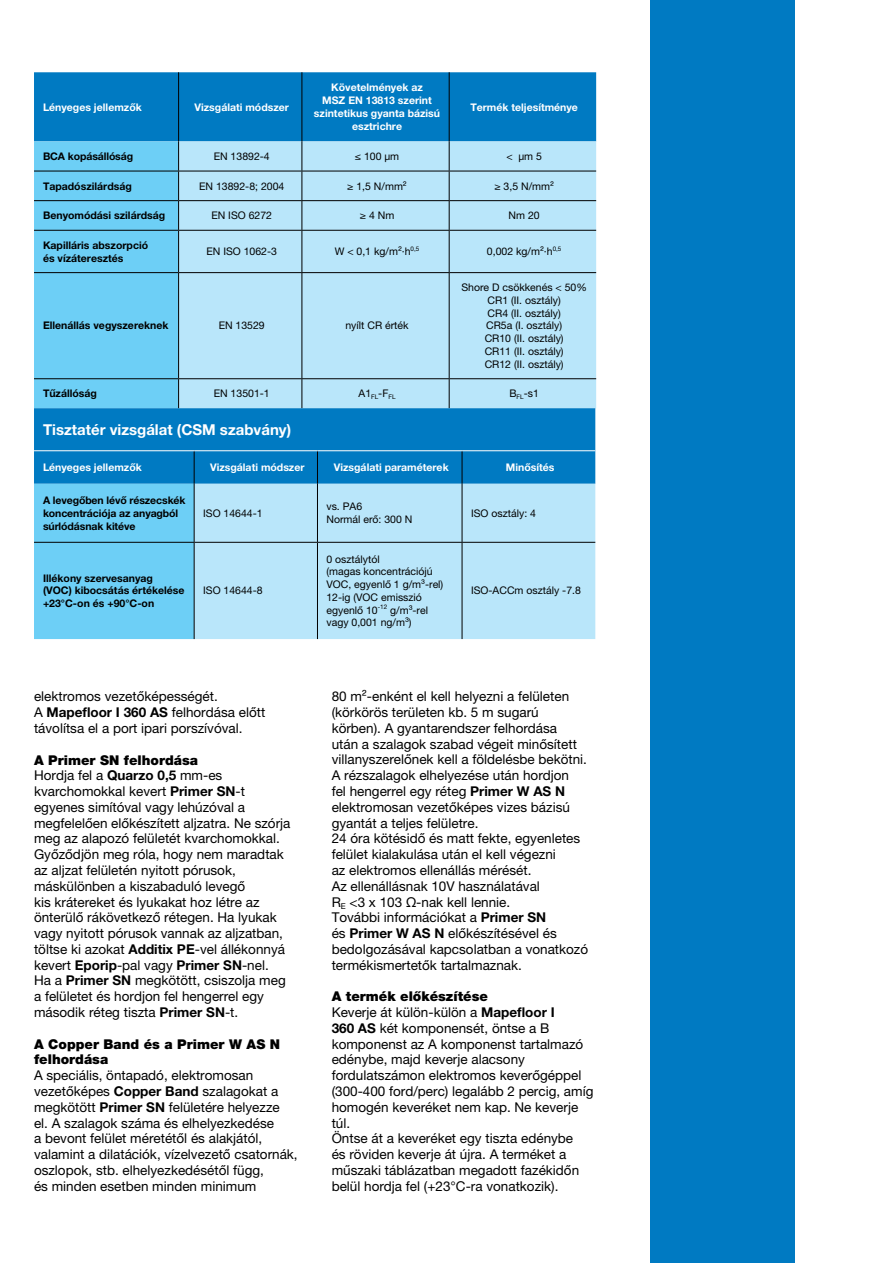
<style>
.page{position:relative;width:893px;height:1263px;background:#fff}
.page>*{position:absolute;margin:0;border:0;box-sizing:border-box;transform-origin:0 0}
.t1{font:700 15px "Helvetica Neue LTW1 G";color:#fff}
.t2{font:13.5px/15.8px "Helvetica Neue LTW1 G";color:#000}
.t3{font:900 13.5px/15.8px "Helvetica Neue LTW1 G";color:#000}
.t4{font:10.5px/12.8px "Helvetica Neue LTW1 G";color:#000}
.t5{font:700 10.5px/12.8px "Helvetica Neue LTW1 G";color:#000}
.t6{font:700 10.5px/12.8px "Helvetica Neue LTW1 G";color:#fff;text-align:center}
.s1{font-weight:700}
.s2{font-weight:900}
</style>
<div class="page">
<div style="left:651px;top:0;width:144px;height:1263px;background:#007ac2"></div>
<svg style="left:34px;top:72px;width:562px;height:567px;background:#69bbe3"></svg>
<div style="left:195px;top:484px;width:400px;height:155px;background:#b9e6fa"></div>
<hr style="left:194px;top:451px;width:1px;height:33px;background:#000">
<hr style="left:317px;top:451px;width:1px;height:33px;background:#000">
<hr style="left:462px;top:451px;width:1px;height:33px;background:#000">
<hr style="left:194px;top:484px;width:1px;height:58px;background:#000">
<hr style="left:317px;top:484px;width:1px;height:58px;background:#000">
<hr style="left:462px;top:484px;width:1px;height:58px;background:#000">
<hr style="left:34px;top:542px;width:160px;height:1px;background:#000">
<hr style="left:194px;top:543px;width:1px;height:96px;background:#000">
<hr style="left:194px;top:542px;width:123px;height:1px;background:#000">
<hr style="left:317px;top:543px;width:1px;height:96px;background:#000">
<hr style="left:317px;top:542px;width:145px;height:1px;background:#000">
<hr style="left:462px;top:543px;width:1px;height:96px;background:#000">
<hr style="left:462px;top:542px;width:133px;height:1px;background:#000">
<hr style="left:34px;top:450px;width:160px;height:1px;background:#fff">
<hr style="left:194px;top:450px;width:123px;height:1px;background:#fff">
<hr style="left:317px;top:450px;width:145px;height:1px;background:#fff">
<hr style="left:462px;top:450px;width:133px;height:1px;background:#fff">
<p class="t6" style="left:43px;top:100px;width:100px">Lényeges jellemzők</p>
<p class="t6" style="left:195px;top:100px;width:96px">Vizsgálati módszer</p>
<p class="t6" style="left:314px;top:81px;width:128px">Követelmények az<br>MSZ EN 13813 szerint szintetikus gyanta bázisú esztrichre</p>
<p class="t6" style="left:470px;top:100px;width:109px">Termék teljesítménye</p>
<p class="t5" style="left:43px;top:150px;width:92px">BCA kopásállóság</p>
<p class="t4" style="left:214px;top:150px;width:58px">EN 13892-4</p>
<p class="t4" style="left:355px;top:150px;width:46px">≤ 100 µm</p>
<p class="t4" style="left:506px;top:150px;width:37px">&lt; µm 5</p>
<p class="t5" style="left:43px;top:179px;width:90px">Tapadószilárdság</p>
<p class="t4" style="left:199px;top:179px;width:87px">EN 13892-8; 2004</p>
<p class="t4" style="left:347px;top:179px;width:61px">≥ 1,5 N/mm²</p>
<p class="t4" style="left:494px;top:179px;width:61px">≥ 3,5 N/mm²</p>
<p class="t5" style="left:43px;top:209px;width:124px">Benyomódási szilárdság</p>
<p class="t4" style="left:211px;top:209px;width:62px">EN ISO 6272</p>
<p class="t4" style="left:360px;top:209px;width:36px">≥ 4 Nm</p>
<p class="t4" style="left:509px;top:209px;width:33px">Nm 20</p>
<p class="t5" style="left:43px;top:239px;width:107px">Kapilláris abszorpció és vízáteresztés</p>
<p class="t4" style="left:206px;top:245px;width:72px">EN ISO 1062-3</p>
<p class="t4" style="left:335px;top:245px;width:86px">W &lt; 0,1 kg/m²·h<sup>0,5</sup></p>
<p class="t4" style="left:487px;top:245px;width:76px">0,002 kg/m²·h<sup>0,5</sup></p>
<p class="t5" style="left:43px;top:319px;width:127px">Ellenállás vegyszereknek</p>
<p class="t4" style="left:219px;top:319px;width:48px">EN 13529</p>
<p class="t4" style="left:345px;top:319px;width:65px">nyílt CR érték</p>
<p class="t4" style="left:461px;top:281px;width:127px;text-align:center">Shore D csökkenés &lt; 50%<br>CR1 (II. osztály)<br>CR4 (II. osztály)<br>CR5a (I. osztály)<br>CR10 (II. osztály)<br>CR11 (II. osztály)<br>CR12 (II. osztály)</p>
<p class="t5" style="left:43px;top:387px;width:56px">Tűzállóság</p>
<p class="t4" style="left:214px;top:387px;width:58px">EN 13501-1</p>
<p class="t4" style="left:359px;top:387px;width:38px">A1<sub>FL</sub>-F<sub>FL</sub></p>
<p class="t4" style="left:509px;top:387px;width:31px">B<sub>FL</sub>-s1</p>
<p class="t1" style="left:43px;top:420px;width:250px">Tisztatér vizsgálat (CSM szabvány)</p>
<p class="t6" style="left:43px;top:461px;width:100px">Lényeges jellemzők</p>
<p class="t6" style="left:210px;top:461px;width:96px">Vizsgálati módszer</p>
<p class="t6" style="left:334px;top:461px;width:116px">Vizsgálati paraméterek</p>
<p class="t6" style="left:506px;top:461px;width:50px">Minősítés</p>
<p class="t5" style="left:43px;top:494px;width:144px">A levegőben lévő részecskék koncentrációja az anyagból súrlódásnak kitéve</p>
<p class="t4" style="left:203px;top:507px;width:61px">ISO 14644-1</p>
<p class="t4" style="left:326px;top:500px;width:87px">vs. PA6<br>Normál erő: 300 N</p>
<p class="t4" style="left:471px;top:507px;width:66px">ISO osztály: 4</p>
<p class="t5" style="left:43px;top:571px;width:143px">Illékony szervesanyag<br>(VOC) kibocsátás értékelése +23°C-on és +90°C-on</p>
<p class="t4" style="left:203px;top:584px;width:61px">ISO 14644-8</p>
<p class="t2" style="left:34px;top:689px;width:233px">elektromos vezetőképességét.<br>A <span class="s1">Mapefloor I 360 AS</span> felhordása előtt távolítsa el a port ipari porszívóval.</p>
<p class="t2" style="left:34px;top:752px;width:258px"><span class="s2">A Primer SN felhordása<br></span>Hordja fel a <span class="s1">Quarzo 0,5</span> mm-es kvarchomokkal kevert <span class="s1">Primer SN</span>-t egyenes simítóval vagy lehúzóval a megfelelően előkészített aljzatra. Ne szórja meg az alapozó felületét kvarchomokkal.<br>Győződjön meg róla, hogy nem maradtak az aljzat felületén nyitott pórusok, máskülönben a kiszabaduló levegő<br>kis krátereket és lyukakat hoz létre az önterülő rákövetkező rétegen. Ha lyukak vagy nyitott pórusok vannak az aljzatban, töltse ki azokat <span class="s1">Additix PE</span>-vel állékonnyá kevert <span class="s1">Eporip</span>-pal vagy <span class="s1">Primer SN</span>-nel.<br>Ha a <span class="s1">Primer SN</span> megkötött, csiszolja meg a felületet és hordjon fel hengerrel egy második réteg tiszta <span class="s1">Primer SN</span>-t.</p>
<p class="t3" style="left:34px;top:1036px;width:248px">A Copper Band és a Primer W AS N felhordása</p>
<p class="t2" style="left:34px;top:1067px;width:265px">A speciális, öntapadó, elektromosan vezetőképes <span class="s1">Copper Band</span> szalagokat a megkötött <span class="s1">Primer SN</span> felületére helyezze<br>el. A szalagok száma és elhelyezkedése<br>a bevont felület méretétől és alakjától, valamint a dilatációk, vízelvezető csatornák, oszlopok, stb. elhelyezkedésétől függ,<br>és minden esetben minden minimum</p>
<p class="t4" style="left:326px;top:552px;width:118px">0 osztálytól<br>(magas koncentrációjú<br>VOC, egyenlő 1 g/m³-rel)<br>12-ig (VOC emisszió egyenlő 10<sup>-12</sup> g/m³-rel vagy 0,001 ng/m³)</p>
<p class="t4" style="left:471px;top:584px;width:111px">ISO-ACCm osztály -7.8</p>
<p class="t2" style="left:332px;top:688px;width:258px">80 m²-enként el kell helyezni a felületen (körkörös területen kb. 5 m sugarú körben). A gyantarendszer felhordása<br>után a szalagok szabad végeit minősített villanyszerelőnek kell a földelésbe bekötni.<br>A rézszalagok elhelyezése után hordjon<br>fel hengerrel egy réteg <span class="s1">Primer W AS N </span>elektromosan vezetőképes vizes bázisú gyantát a teljes felületre.<br>24 óra kötésidő és matt fekte, egyenletes felület kialakulása után el kell végezni<br>az elektromos ellenállás mérését.<br>Az ellenállásnak 10V használatával<br>R<sub>E</sub> &lt;3 x 103 Ω-nak kell lennie.<br>További információkat a <span class="s1">Primer SN<br></span>és <span class="s1">Primer W AS N</span> előkészítésével és bedolgozásával kapcsolatban a vonatkozó termékismertetők tartalmaznak.</p>
<p class="t2" style="left:332px;top:988px;width:263px"><span class="s2">A termék előkészítése<br></span>Keverje át külön-külön a <span class="s1">Mapefloor I<br>360 AS</span> két komponensét, öntse a B komponenst az A komponenst tartalmazó edénybe, majd keverje alacsony fordulatszámon elektromos keverőgéppel (300-400 ford/perc) legalább 2 percig, amíg homogén keveréket nem kap. Ne keverje túl.<br>Öntse át a keveréket egy tiszta edénybe<br>és röviden keverje át újra. A terméket a műszaki táblázatban megadott fazékidőn belül hordja fel (+23°C-ra vonatkozik).</p>
</div>
